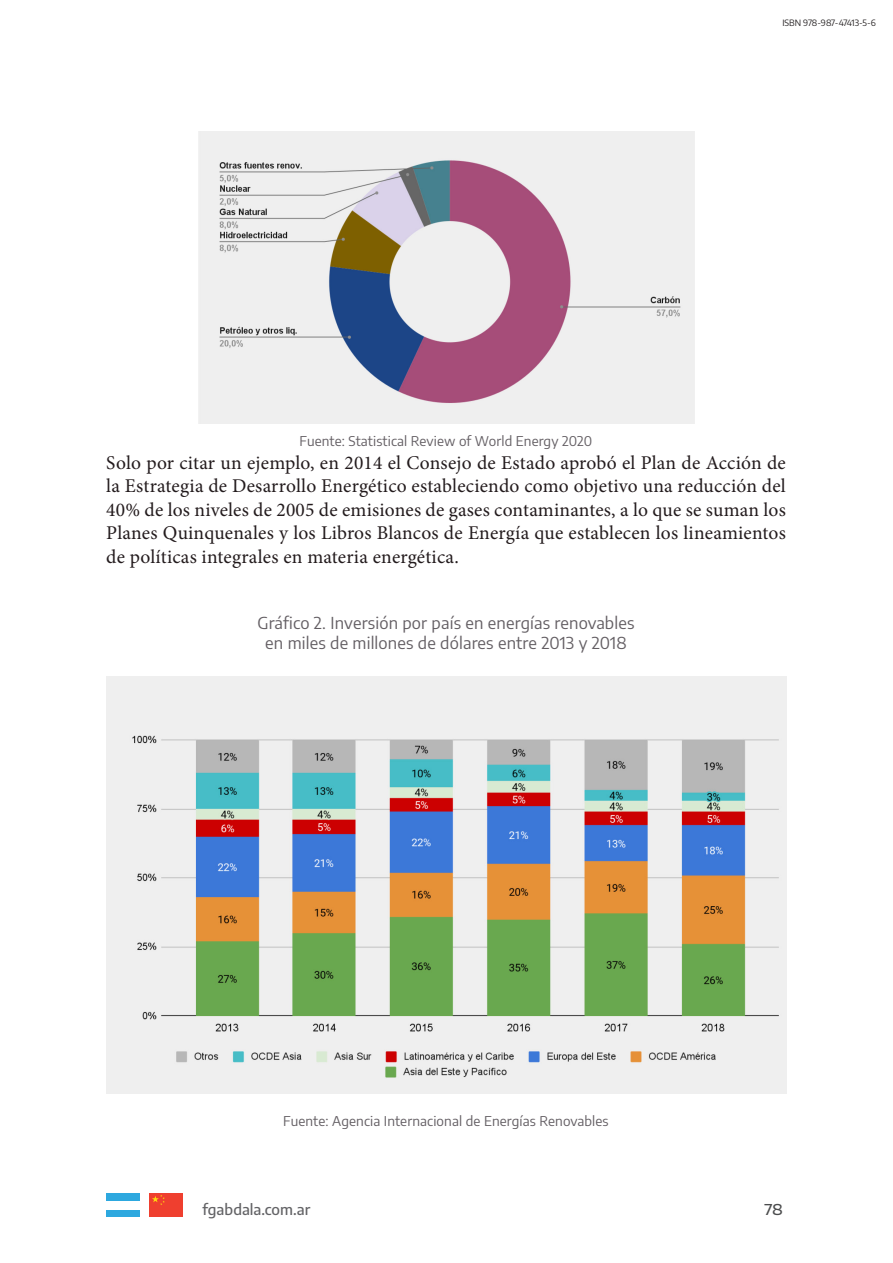
<style>
.page{position:relative;width:893px;height:1263px;background:#fff}
.page>*{position:absolute;margin:0;border:0;box-sizing:border-box;transform-origin:0 0}
.texto_columnas{font:19.5px/23.4px "Minion Pro";letter-spacing:.01em;color:#231b1d;text-align:justify}
.texto_columnas-2{font:16.5px "Encode Sans";letter-spacing:.01em;color:#635e63}
.t1{font:500 15px "Encode Sans";color:#636366}
.t2{font:500 15px "Encode Sans Expanded";color:#4b4c4d}
.texto_columnas-3{font:13.5px "Encode Sans";letter-spacing:.01em;color:#635e63}
.t3{font:8.7px "Encode Sans";letter-spacing:-.02em;color:#231f20}
</style>
<div class="page">
<div style="left:149px;top:1193px;width:34px;height:24px;background:#ef3f2f"></div>
<div style="left:106px;top:1193px;width:34px;height:24px;background:#2da8df"></div>
<svg style="left:152px;top:1195px;width:13px;height:10px"></svg>
<div style="left:106px;top:1201px;width:34px;height:8px;background:#fff"></div>
<img style="left:198px;top:132px;width:496px;height:291px">
<img style="left:106px;top:676px;width:681px;height:418px">
<p class="t3" style="left:782px;top:17px;width:95px">ISBN 978-987-47413-5-6</p>
<p class="texto_columnas-3" style="left:300px;top:431px;width:294px">Fuente: Statistical Review of World Energy 2020</p>
<p class="texto_columnas" style="left:106px;top:451px;width:681px">Solo por citar un ejemplo, en 2014 el Consejo de Estado aprobó el Plan de Acción de la Estrategia de Desarrollo Energético estableciendo como objetivo una reducción del 40% de los niveles de 2005 de emisiones de gases contaminantes, a lo que se suman los Planes Quinquenales y los Libros Blancos de Energía que establecen los lineamientos de políticas integrales en materia energética.</p>
<p class="texto_columnas-2" style="left:257px;top:611px;width:379px">Gráfico 2. Inversión por país en energías renovables</p>
<p class="texto_columnas-2" style="left:265px;top:631px;width:363px">en miles de millones de dólares entre 2013 y 2018</p>
<p class="texto_columnas-3" style="left:283px;top:1112px;width:327px">Fuente: Agencia Internacional de Energías Renovables</p>
<p class="t1" style="left:202px;top:1199px;width:109px">fgabdala.com.ar</p>
<p class="t2" style="left:765px;top:1199px;width:20px">78</p>
</div>
